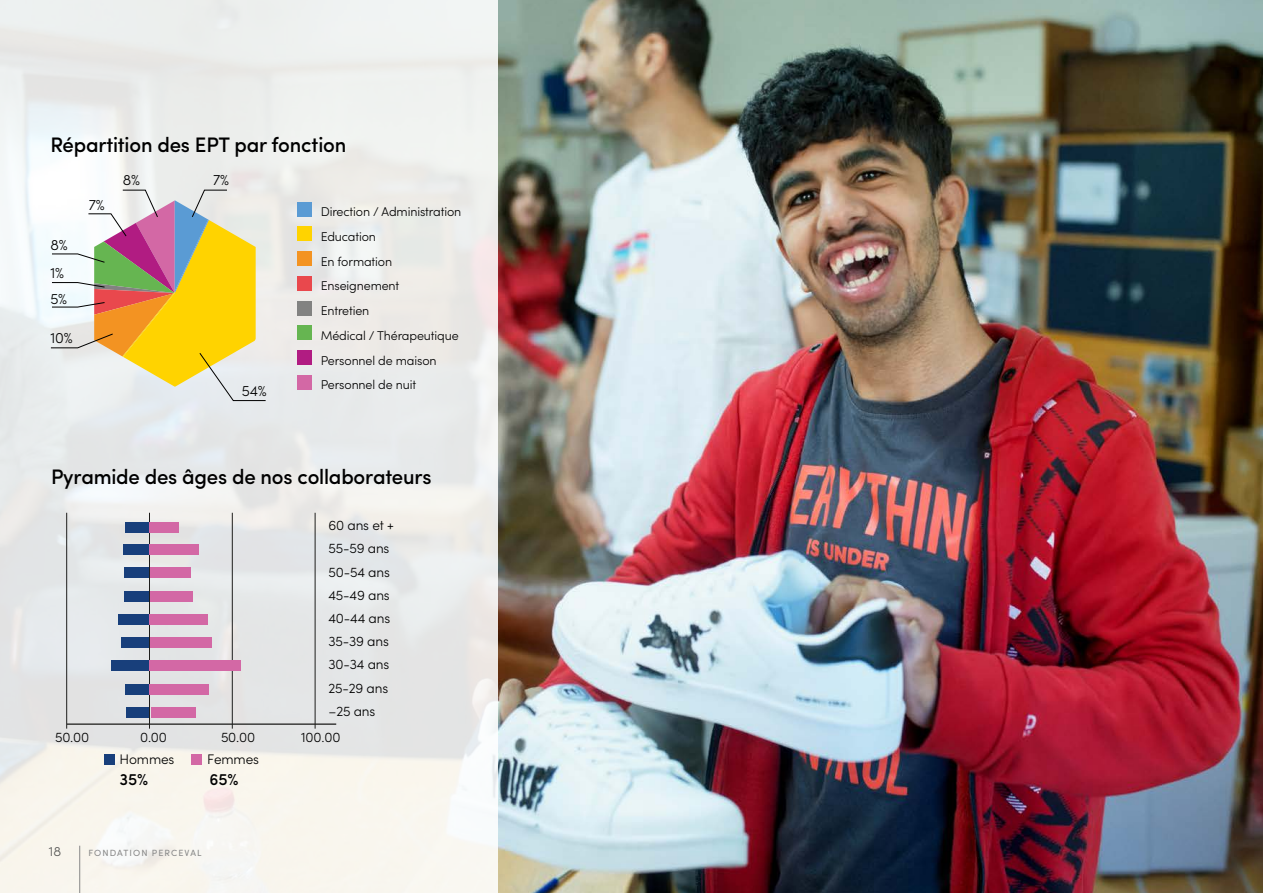
<style>
.page{position:relative;width:1263px;height:893px;background:#fff}
.page>*{position:absolute;margin:0;border:0;box-sizing:border-box;transform-origin:0 0}
.t1{font:500 21px "Sofia Pro";letter-spacing:-.01em;color:#000}
.t2{font:500 16.5px "Sofia Pro";color:#000}
.t3{font:300 15px "Sofia Pro";color:#000}
.t4{font:300 13.95px/23.2px "Sofia Pro";letter-spacing:-.01em;color:#000}
.t5{font:300 13.5px "Sofia Pro";color:#575756}
.t6{font:300 12.75px/24.8px "Sofia Pro";letter-spacing:-.01em;color:#000}
.t7{font:9px "Sofia Pro";letter-spacing:.12em;color:#878787}
</style>
<div class="page">
<img style="left:497px;top:0;width:766px;height:893px">
<svg style="left:0;top:0;width:497px;height:893px;fill:#ececeb"></svg>
<hr style="left:79px;top:846px;width:1px;height:47px;background:#878787">
<hr style="left:66px;top:513px;width:1px;height:216px;background:#1e1e1c">
<hr style="left:149px;top:513px;width:1px;height:216px;background:#1e1e1c">
<hr style="left:232px;top:513px;width:1px;height:216px;background:#1e1e1c">
<hr style="left:315px;top:513px;width:1px;height:216px;background:#1e1e1c">
<hr style="left:67px;top:723px;width:269px;height:2px;background:#1e1e1c">
<div style="left:125px;top:522px;width:24px;height:10px;background:#183f7b"></div>
<div style="left:150px;top:522px;width:29px;height:10px;background:#d368a5"></div>
<div style="left:123px;top:544px;width:26px;height:11px;background:#183f7b"></div>
<div style="left:150px;top:544px;width:49px;height:11px;background:#d368a5"></div>
<div style="left:125px;top:567px;width:24px;height:11px;background:#183f7b"></div>
<div style="left:150px;top:567px;width:40px;height:11px;background:#d368a5"></div>
<div style="left:125px;top:591px;width:24px;height:10px;background:#183f7b"></div>
<div style="left:150px;top:591px;width:42px;height:10px;background:#d368a5"></div>
<div style="left:119px;top:614px;width:30px;height:11px;background:#183f7b"></div>
<div style="left:150px;top:614px;width:58px;height:11px;background:#d368a5"></div>
<div style="left:121px;top:638px;width:28px;height:10px;background:#183f7b"></div>
<div style="left:150px;top:638px;width:62px;height:10px;background:#d368a5"></div>
<div style="left:111px;top:660px;width:38px;height:11px;background:#183f7b"></div>
<div style="left:150px;top:660px;width:91px;height:11px;background:#d368a5"></div>
<div style="left:125px;top:684px;width:24px;height:10px;background:#183f7b"></div>
<div style="left:150px;top:684px;width:59px;height:10px;background:#d368a5"></div>
<div style="left:127px;top:707px;width:22px;height:11px;background:#183f7b"></div>
<div style="left:151px;top:707px;width:44px;height:11px;background:#d368a5"></div>
<div style="left:105px;top:754px;width:10px;height:10px;background:#183f7b"></div>
<div style="left:192px;top:754px;width:10px;height:10px;background:#d368a5"></div>
<div style="left:298px;top:202px;width:14px;height:14px;background:#5a9bd4"></div>
<div style="left:298px;top:227px;width:14px;height:14px;background:#ffd300"></div>
<div style="left:298px;top:251px;width:14px;height:15px;background:#f39322"></div>
<div style="left:298px;top:276px;width:14px;height:14px;background:#e9484d"></div>
<div style="left:298px;top:301px;width:14px;height:14px;background:#828281"></div>
<div style="left:298px;top:326px;width:14px;height:14px;background:#66b551"></div>
<div style="left:298px;top:350px;width:14px;height:15px;background:#b11c82"></div>
<div style="left:298px;top:375px;width:14px;height:14px;background:#d368a5"></div>
<svg style="left:51px;top:190px;width:215px;height:211px"></svg>
<h1 class="t1" style="left:50px;top:129px;width:297px">Répartition des EPT par fonction</h1>
<p class="t3" style="left:50px;top:234px;width:19px">8%</p>
<p class="t3" style="left:50px;top:262px;width:15px">1%</p>
<p class="t3" style="left:50px;top:288px;width:18px">5%</p>
<p class="t3" style="left:50px;top:327px;width:24px">10%</p>
<p class="t3" style="left:89px;top:194px;width:18px">7%</p>
<p class="t3" style="left:123px;top:169px;width:19px">8%</p>
<p class="t3" style="left:213px;top:169px;width:18px">7%</p>
<p class="t3" style="left:242px;top:380px;width:26px">54%</p>
<p class="t6" style="left:321px;top:198px;width:142px">Direction / Administration<br>Education<br>En formation<br>Enseignement<br>Entretien<br>Médical / Thérapeutique<br>Personnel de maison<br>Personnel de nuit</p>
<h1 class="t1" style="left:51px;top:461px;width:382px">Pyramide des âges de nos collaborateurs</h1>
<p class="t4" style="left:328px;top:513px;width:67px">60 ans et +<br>55-59 ans<br>50-54 ans<br>45-49 ans<br>40-44 ans<br>35-39 ans<br>30-34 ans<br>25-29 ans –25 ans</p>
<p class="t4" style="left:55px;top:724px;width:36px">50.00</p>
<p class="t4" style="left:140px;top:724px;width:28px">0.00</p>
<p class="t4" style="left:221px;top:724px;width:36px">50.00</p>
<p class="t4" style="left:301px;top:724px;width:41px">100.00</p>
<p class="t4" style="left:120px;top:747px;width:56px">Hommes</p>
<p class="t4" style="left:207px;top:747px;width:53px">Femmes</p>
<p class="t2" style="left:120px;top:767px;width:30px">35%</p>
<p class="t2" style="left:210px;top:767px;width:31px">65%</p>
<p class="t5" style="left:49px;top:841px;width:14px">18</p>
<p class="t7" style="left:89px;top:846px;width:114px">FONDATION PERCEVAL</p>
</div>
